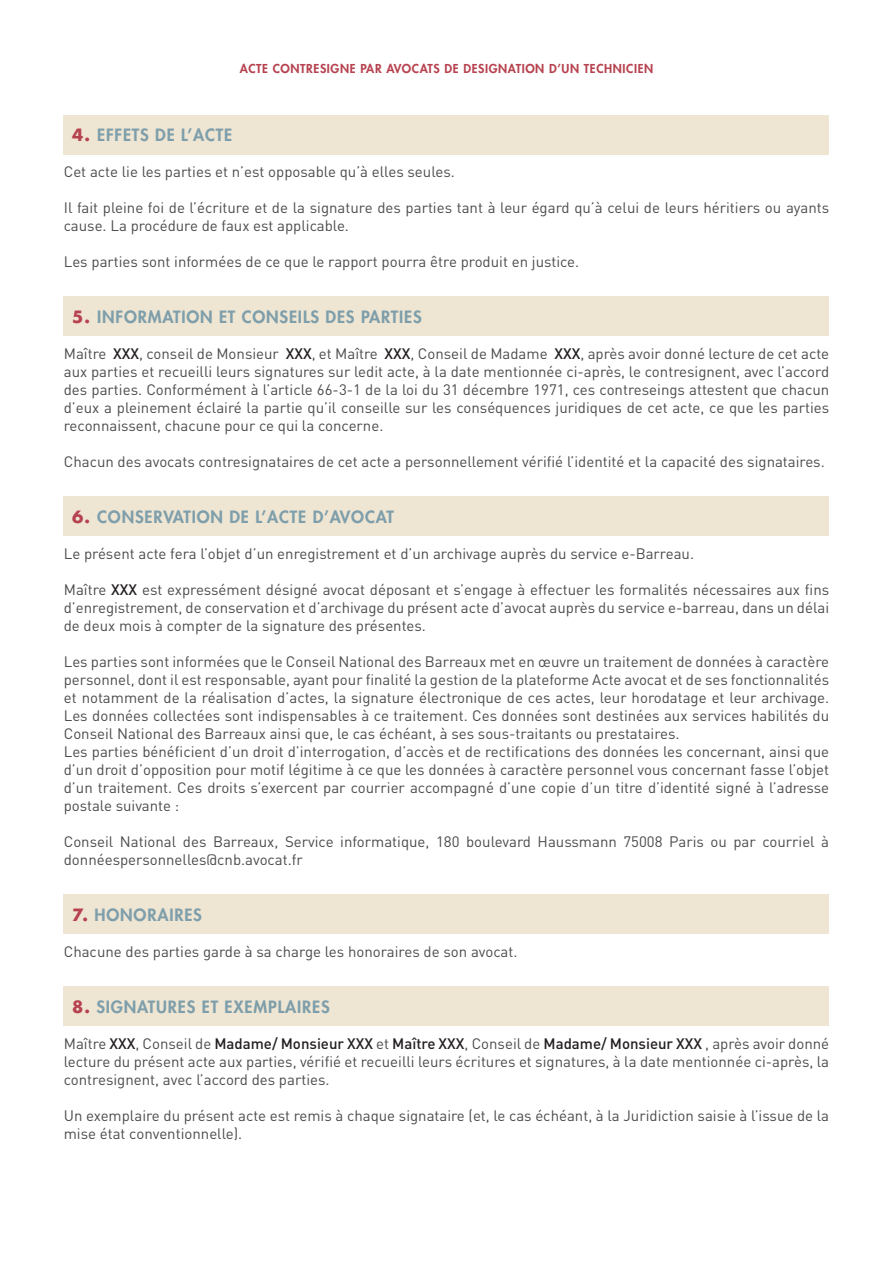
<style>
.page{position:relative;width:893px;height:1263px;background:#fff}
.page>*{position:absolute;margin:0;border:0;box-sizing:border-box;transform-origin:0 0}
.t1{font:800 16.5px "Futura";letter-spacing:.05em;color:#7d9eaa}
.t2{font:15px/18px "DIN";color:#4b4c4d}
.t3{font:800 12px "Futura";letter-spacing:.05em;color:#b7424f}
.s1{font-weight:700;color:#b7424f}
.s2{font-weight:500;color:#231f20}
</style>
<div class="page">
<div style="left:64px;top:115px;width:765px;height:39px;background:#eee5d3"></div>
<div style="left:64px;top:297px;width:765px;height:39px;background:#eee5d3"></div>
<div style="left:64px;top:496px;width:765px;height:40px;background:#eee5d3"></div>
<div style="left:64px;top:894px;width:765px;height:40px;background:#eee5d3"></div>
<div style="left:64px;top:986px;width:765px;height:40px;background:#eee5d3"></div>
<p class="t3" style="left:240px;top:61px;width:415px">ACTE CONTRESIGNE PAR AVOCATS DE DESIGNATION D’UN TECHNICIEN</p>
<p class="t1" style="left:72px;top:124px;width:161px"><span class="s1">4.</span> EFFETS DE L’ACTE</p>
<p class="t2" style="left:64px;top:163px;width:393px">Cet acte lie les parties et n’est opposable qu’à elles seules.</p>
<p class="t2" style="left:64px;top:199px;width:767px">Il fait pleine foi de l’écriture et de la signature des parties tant à leur égard qu’à celui de leurs héritiers ou ayants cause. La procédure de faux est applicable.</p>
<p class="t2" style="left:64px;top:253px;width:517px">Les parties sont informées de ce que le rapport pourra être produit en justice.</p>
<p class="t1" style="left:72px;top:306px;width:351px"><span class="s1">5.</span> INFORMATION ET CONSEILS DES PARTIES</p>
<p class="t2" style="left:64px;top:344px;width:767px;text-align:justify">Maître <span class="s2">XXX</span>, conseil de Monsieur <span class="s2">XXX</span>, et Maître <span class="s2">XXX</span>, Conseil de Madame <span class="s2">XXX</span>, après avoir donné lecture de cet acte aux parties et recueilli leurs signatures sur ledit acte, à la date mentionnée ci-après, le contresignent, avec l’accord des parties. Conformément à l’article 66-3-1 de la loi du 31 décembre 1971, ces contreseings attestent que chacun d’eux a pleinement éclairé la partie qu’il conseille sur les conséquences juridiques de cet acte, ce que les parties reconnaissent, chacune pour ce qui la concerne.</p>
<p class="t2" style="left:64px;top:452px;width:762px">Chacun des avocats contresignataires de cet acte a personnellement vérifié l’identité et la capacité des signataires.</p>
<p class="t1" style="left:72px;top:506px;width:323px"><span class="s1">6.</span> CONSERVATION DE L’ACTE D’AVOCAT</p>
<p class="t2" style="left:64px;top:544px;width:632px">Le présent acte fera l’objet d’un enregistrement et d’un archivage auprès du service e-Barreau.</p>
<p class="t2" style="left:64px;top:580px;width:767px;text-align:justify">Maître <span class="s2">XXX</span> est expressément désigné avocat déposant et s’engage à effectuer les formalités nécessaires aux fins d’enregistrement, de conservation et d’archivage du présent acte d’avocat auprès du service e-barreau, dans un délai de deux mois à compter de la signature des présentes.</p>
<p class="t2" style="left:64px;top:652px;width:767px">Les parties sont informées que le Conseil National des Barreaux met en œuvre un traitement de données à caractère personnel, dont il est responsable, ayant pour finalité la gestion de la plateforme Acte avocat et de ses fonctionnalités et notamment de la réalisation d’actes, la signature électronique de ces actes, leur horodatage et leur archivage.<br>Les données collectées sont indispensables à ce traitement. Ces données sont destinées aux services habilités du Conseil National des Barreaux ainsi que, le cas échéant, à ses sous-traitants ou prestataires.<br>Les parties bénéficient d’un droit d’interrogation, d’accès et de rectifications des données les concernant, ainsi que d’un droit d’opposition pour motif légitime à ce que les données à caractère personnel vous concernant fasse l’objet d’un traitement. Ces droits s’exercent par courrier accompagné d’une copie d’un titre d’identité signé à l’adresse postale suivante :</p>
<p class="t2" style="left:64px;top:832px;width:767px">Conseil National des Barreaux, Service informatique, 180 boulevard Haussmann 75008 Paris ou par courriel à donnéespersonnelles@cnb.avocat.fr</p>
<p class="t1" style="left:72px;top:904px;width:131px"><span class="s1">7.</span> HONORAIRES</p>
<p class="t2" style="left:64px;top:942px;width:455px">Chacune des parties garde à sa charge les honoraires de son avocat.</p>
<p class="t1" style="left:72px;top:995px;width:259px"><span class="s1">8.</span> SIGNATURES ET EXEMPLAIRES</p>
<p class="t2" style="left:64px;top:1034px;width:767px;text-align:justify">Maître <span class="s2">XXX</span>, Conseil de <span class="s2">Madame/ Monsieur XXX</span> et <span class="s2">Maître XXX</span>, Conseil de <span class="s2">Madame/ Monsieur XXX</span> , après avoir donné lecture du présent acte aux parties, vérifié et recueilli leurs écritures et signatures, à la date mentionnée ci-après, la contresignent, avec l’accord des parties.</p>
<p class="t2" style="left:64px;top:1106px;width:767px">Un exemplaire du présent acte est remis à chaque signataire (et, le cas échéant, à la Juridiction saisie à l’issue de la mise état conventionnelle).</p>
</div>
